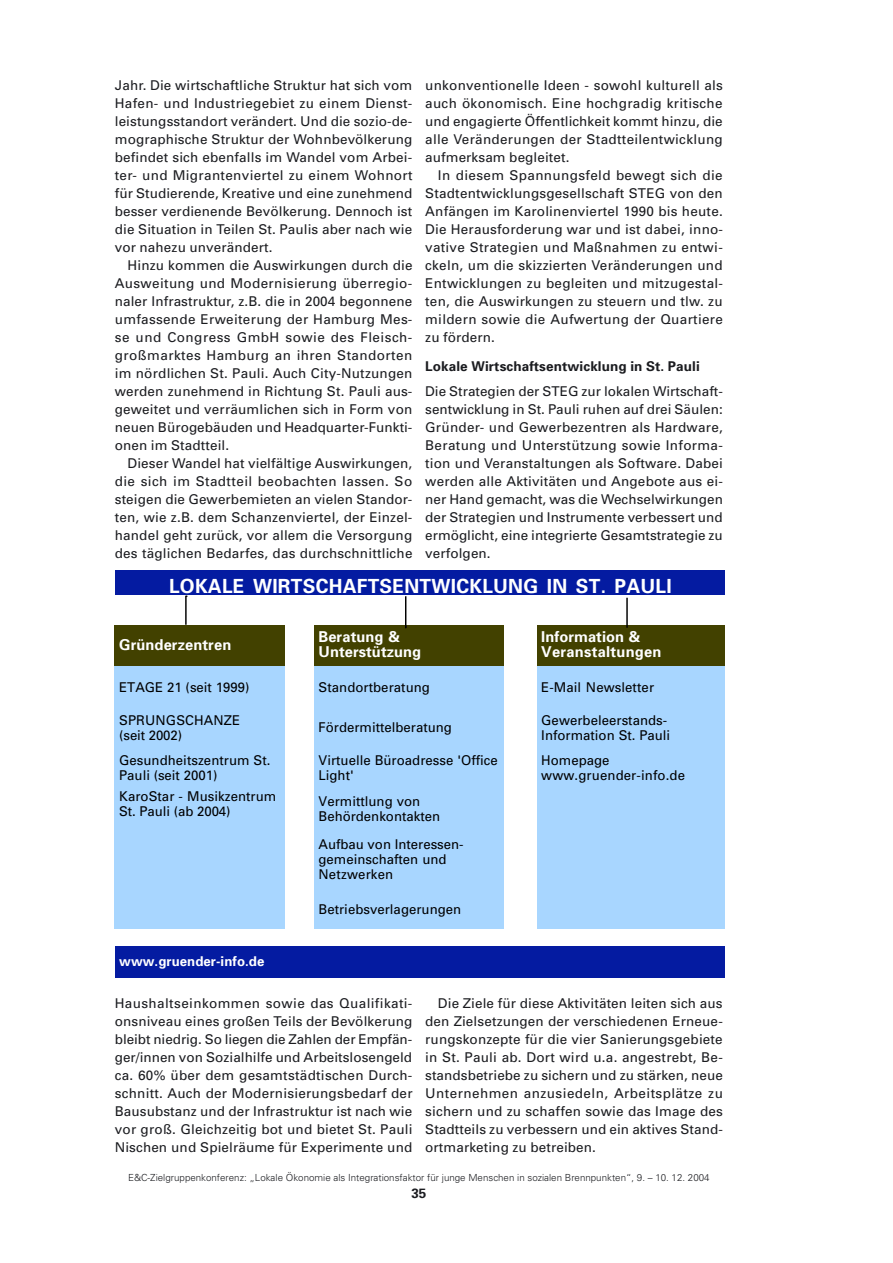
<style>
.page{position:relative;width:893px;height:1263px;background:#fff}
.page>*{position:absolute;margin:0;border:0;box-sizing:border-box;transform-origin:0 0}
.t1{font:700 19.5px "Univers";letter-spacing:.015em;color:#fff}
.t2{font:700 15px/15px "Univers";letter-spacing:.005em;color:#fff}
.t3{font:13.5px/18px "Univers";letter-spacing:.01em;color:#1b1c20;text-align:justify}
.t4{font:13.5px/15px "Univers";color:#000}
.t5{font:700 13.5px "Univers";letter-spacing:.01em;color:#1b1c20}
.t6{font:700 13.5px "Univers";letter-spacing:.005em;color:#fff}
.t7{font:300 9.75px "Univers";color:#1b1c20}
</style>
<div class="page">
<div style="left:115px;top:570px;width:609px;height:25px;background:#041ba1"></div>
<div style="left:115px;top:625px;width:170px;height:41px;background:#424100"></div>
<div style="left:314px;top:625px;width:189px;height:41px;background:#424100"></div>
<div style="left:537px;top:625px;width:187px;height:41px;background:#424100"></div>
<div style="left:115px;top:666px;width:170px;height:262px;background:#a8d6ff"></div>
<div style="left:314px;top:666px;width:189px;height:262px;background:#a8d6ff"></div>
<div style="left:537px;top:666px;width:187px;height:262px;background:#a8d6ff"></div>
<div style="left:115px;top:946px;width:609px;height:32px;background:#041ba1"></div>
<hr style="left:185px;top:596px;width:2px;height:29px;background:#000">
<hr style="left:405px;top:596px;width:1px;height:32px;background:#000">
<hr style="left:626px;top:598px;width:2px;height:30px;background:#000">
<p class="t3" style="left:115px;top:76px;width:299px">Jahr. Die wirtschaftliche Struktur hat sich vom Hafen- und Industriegebiet zu einem Dienst&shy;leistungsstandort verändert. Und die sozio-de&shy;mographische Struktur der Wohnbevölkerung befindet sich ebenfalls im Wandel vom Arbei&shy;ter- und Migrantenviertel zu einem Wohnort für Studierende, Kreative und eine zunehmend besser verdienende Bevölkerung. Dennoch ist die Situation in Teilen St. Paulis aber nach wie vor nahezu unverändert.</p>
<p class="t3" style="left:115px;top:256px;width:299px;text-indent:13px">Hinzu kommen die Auswirkungen durch die Ausweitung und Modernisierung überregio&shy;naler Infrastruktur, z.B. die in 2004 begonnene umfassende Erweiterung der Hamburg Mes&shy;se und Congress GmbH sowie des Fleisch&shy;großmarktes Hamburg an ihren Standorten im nördlichen St. Pauli. Auch City-Nutzungen werden zunehmend in Richtung St. Pauli aus&shy;geweitet und verräumlichen sich in Form von neuen Bürogebäuden und Headquarter-Funkti&shy;onen im Stadtteil.</p>
<p class="t3" style="left:115px;top:454px;width:299px;text-indent:13px">Dieser Wandel hat vielfältige Auswirkungen, die sich im Stadtteil beobachten lassen. So steigen die Gewerbemieten an vielen Standor&shy;ten, wie z.B. dem Schanzenviertel, der Einzel&shy;handel geht zurück, vor allem die Versorgung des täglichen Bedarfes, das durchschnittliche</p>
<p class="t3" style="left:425px;top:76px;width:299px">unkonventionelle Ideen - sowohl kulturell als auch ökonomisch. Eine hochgradig kritische und engagierte Öffentlichkeit kommt hinzu, die alle Veränderungen der Stadtteilentwicklung aufmerksam begleitet.</p>
<p class="t3" style="left:425px;top:166px;width:299px;text-indent:13px">In diesem Spannungsfeld bewegt sich die Stadtentwicklungsgesellschaft STEG von den Anfängen im Karolinenviertel 1990 bis heute.<br>Die Herausforderung war und ist dabei, inno&shy;vative Strategien und Maßnahmen zu entwi&shy;ckeln, um die skizzierten Veränderungen und Entwicklungen zu begleiten und mitzugestal&shy;ten, die Auswirkungen zu steuern und tlw. zu mildern sowie die Aufwertung der Quartiere zu fördern.</p>
<p class="t5" style="left:425px;top:358px;width:276px">Lokale Wirtschaftsentwicklung in St. Pauli</p>
<p class="t3" style="left:425px;top:382px;width:299px">Die Strategien der STEG zur lokalen Wirtschaft&shy;sentwicklung in St. Pauli ruhen auf drei Säulen:<br>Gründer- und Gewerbezentren als Hardware, Beratung und Unterstützung sowie Informa&shy;tion und Veranstaltungen als Software. Dabei werden alle Aktivitäten und Angebote aus ei&shy;ner Hand gemacht, was die Wechselwirkungen der Strategien und Instrumente verbessert und ermöglicht, eine integrierte Gesamtstrategie zu verfolgen.</p>
<h1 class="t1" style="left:169px;top:574px;width:504px">LOKALE WIRTSCHAFTSENTWICKLUNG IN ST. PAULI</h1>
<p class="t2" style="left:119px;top:637px;width:114px">Gründerzentren</p>
<p class="t2" style="left:319px;top:629px;width:104px">Beratung &amp;<br>Unterstützung</p>
<p class="t2" style="left:541px;top:629px;width:122px">Information &amp;<br>Veranstaltungen</p>
<p class="t4" style="left:119px;top:679px;width:132px">ETAGE 21 (seit 1999)</p>
<p class="t4" style="left:319px;top:679px;width:113px">Standortberatung</p>
<p class="t4" style="left:541px;top:679px;width:114px">E-Mail Newsletter</p>
<p class="t4" style="left:119px;top:712px;width:122px">SPRUNGSCHANZE (seit 2002)</p>
<p class="t4" style="left:319px;top:720px;width:135px">Fördermittelberatung</p>
<p class="t4" style="left:541px;top:712px;width:130px">Gewerbeleerstands-<br>Information St. Pauli</p>
<p class="t4" style="left:119px;top:753px;width:153px">Gesundheitszentrum St.<br>Pauli (seit 2001)</p>
<p class="t4" style="left:319px;top:753px;width:181px">Virtuelle Büroadresse 'Office<br>Light'</p>
<p class="t4" style="left:541px;top:753px;width:145px">Homepage www.gruender-info.de</p>
<p class="t4" style="left:319px;top:793px;width:123px">Vermittlung von<br>Behördenkontakten</p>
<p class="t4" style="left:319px;top:837px;width:147px">Aufbau von Interessen&shy;gemeinschaften und<br>Netzwerken</p>
<p class="t4" style="left:319px;top:901px;width:144px">Betriebsverlagerungen</p>
<p class="t6" style="left:119px;top:953px;width:147px">www.gruender-info.de</p>
<p class="t4" style="left:119px;top:789px;width:159px">KaroStar - Musikzentrum<br>St. Pauli (ab 2004)</p>
<p class="t3" style="left:115px;top:994px;width:299px">Haushaltseinkommen sowie das Qualifikati&shy;onsniveau eines großen Teils der Bevölkerung bleibt niedrig. So liegen die Zahlen der Empfän&shy;ger/innen von Sozialhilfe und Arbeitslosengeld ca. 60% über dem gesamtstädtischen Durch&shy;schnitt. Auch der Modernisierungsbedarf der Bausubstanz und der Infrastruktur ist nach wie vor groß. Gleichzeitig bot und bietet St. Pauli Nischen und Spielräume für Experimente und</p>
<p class="t3" style="left:425px;top:994px;width:299px;text-indent:13px">Die Ziele für diese Aktivitäten leiten sich aus den Zielsetzungen der verschiedenen Erneue&shy;rungskonzepte für die vier Sanierungsgebiete in St. Pauli ab. Dort wird u.a. angestrebt, Be&shy;standsbetriebe zu sichern und zu stärken, neue Unternehmen anzusiedeln, Arbeitsplätze zu sichern und zu schaffen sowie das Image des Stadtteils zu verbessern und ein aktives Stand&shy;ortmarketing zu betreiben.</p>
<p class="t7" style="left:128px;top:1172px;width:583px">E&amp;C-Zielgruppenkonferenz: „Lokale Ökonomie als Integrationsfaktor für junge Menschen in sozialen Brennpunkten“, 9. – 10. 12. 2004</p>
<p class="t5" style="left:411px;top:1185px;width:17px">35</p>
</div>
